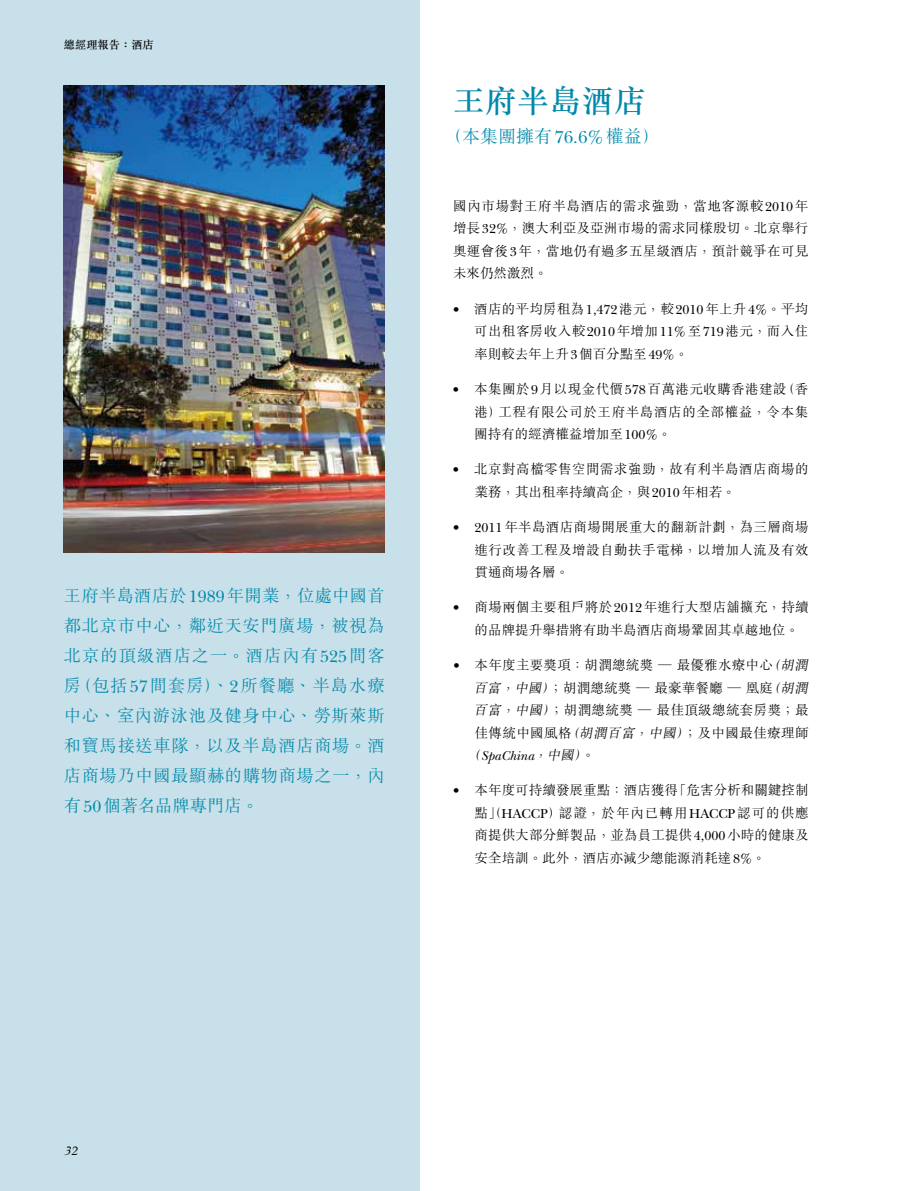
<style>
.page{position:relative;width:915px;height:1191px;background:#fff}
.page>*{position:absolute;margin:0;border:0;box-sizing:border-box;transform-origin:0 0}
.t1{font:500 31.5px "M Sung HK";letter-spacing:.02em;color:#0089aa}
.t2{font:300 18px "M Sung HK";color:#0089aa}
.t3{font:300 17.25px/30px "M Sung HK";letter-spacing:.035em;color:#0089aa;text-align:justify}
.t4{font:300 13.5px/22.5px "M Sung HK";letter-spacing:.02em;color:#000;text-align:justify}
.t5{font:300 13.5px/22.5px "M Sung HK";color:#000}
.t6{font:italic 13.5px "New Baskerville Std";color:#000}
.t7{font:italic 12.75px "New Baskerville Std";color:#000}
.t8{font:500 11.25px "M Sung HK";color:#000}
.s1{font-family:"New Baskerville Std";font-weight:400}
.s2{font-style:italic}
.s3{font-family:"M Sung HK";font-weight:300}
.s4{font-family:"M Sung HK";font-weight:300;font-style:normal}
</style>
<div class="page">
<div style="left:0;top:0;width:419px;height:1191px;background:#c7e0ea"></div>
<img style="left:64px;top:85px;width:320px;height:468px">
<p class="t8" style="left:64px;top:37px;width:91px">總經理報告：酒店</p>
<p class="t3" style="left:64px;top:580px;width:322px">王府半島酒店於<span class="s1">1989</span>年開業，位處中國首都北京市中心，鄰近天安門廣場，被視為北京的頂級酒店之一。酒店內有<span class="s1">525</span>間客房（包括<span class="s1">57</span>間套房）、<span class="s1">2</span>所餐廳、半島水療中心、室內游泳池及健身中心、勞斯萊斯和寶馬接送車隊，以及半島酒店商場。酒店商場乃中國最顯赫的購物商場之一，內有<span class="s1">50</span>個著名品牌專門店。</p>
<h1 class="t1" style="left:453px;top:80px;width:194px">王府半島酒店</h1>
<h2 class="t2" style="left:444px;top:124px;width:217px">（本集團擁有<span class="s1">76.6%</span>權益）</h2>
<p class="t4" style="left:453px;top:194px;width:357px">國內市場對王府半島酒店的需求強勁，當地客源較<span class="s1">2010</span>年增長<span class="s1">32%</span>，澳大利亞及亞洲市場的需求同樣殷切。北京舉行奧運會後<span class="s1">3</span>年，當地仍有過多五星級酒店，預計競爭在可見未來仍然激烈。</p>
<p class="t4" style="left:474px;top:297px;width:335px;text-indent:-21px"><span class="s1">•</span> 酒店的平均房租為<span class="s1">1,472</span>港元，較<span class="s1">2010</span>年上升<span class="s1">4%</span>。平均可出租客房收入較<span class="s1">2010</span>年增加<span class="s1">11%</span>至<span class="s1">719</span>港元，而入住率則較去年上升<span class="s1">3</span>個百分點至<span class="s1">49%</span>。</p>
<p class="t4" style="left:474px;top:377px;width:335px;text-indent:-21px"><span class="s1">•</span> 本集團於<span class="s1">9</span>月以現金代價<span class="s1">578</span>百萬港元收購香港建設（香港）工程有限公司於王府半島酒店的全部權益，令本集團持有的經濟權益增加至<span class="s1">100%</span>。</p>
<p class="t4" style="left:474px;top:457px;width:335px;text-indent:-22px"><span class="s1">•</span> 北京對高檔零售空間需求強勁，故有利半島酒店商場的業務，其出租率持續高企，與<span class="s1">2010</span>年相若。</p>
<p class="t4" style="left:474px;top:515px;width:335px;text-indent:-21px"><span class="s1">• 2011</span>年半島酒店商場開展重大的翻新計劃，為三層商場進行改善工程及增設自動扶手電梯，以增加人流及有效貫通商場各層。</p>
<p class="t5" style="left:474px;top:595px;width:335px;text-indent:-21px"><span class="s1">•</span> 商場兩個主要租戶將於<span class="s1">2012</span>年進行大型店舖擴充，持續的品牌提升舉措將有助半島酒店商場鞏固其卓越地位。</p>
<p class="t4" style="left:473px;top:653px;width:338px;text-align:left;text-indent:-20px"><span class="s1">•</span> 本年度主要獎項：胡潤總統獎 — 最優雅水療中心<span class="s2">（胡潤百富，中國）</span>；胡潤總統獎 — 最豪華餐廳 — 凰庭<span class="s2">（胡潤百富，中國）</span>；胡潤總統獎 — 最佳頂級總統套房獎；最佳傳統中國風格<span class="s2">（胡潤百富，中國）</span>；及中國最佳療理師</p>
<p class="t6" style="left:466px;top:748px;width:130px"><span class="s3">（</span>SpaChina<span class="s3">，中國）</span><span class="s4">。</span></p>
<p class="t4" style="left:474px;top:778px;width:335px;text-indent:-21px"><span class="s1">•</span> 本年度可持續發展重點：酒店獲得「危害分析和關鍵控制點」（<span class="s1">HACCP</span>）認證，於年內已轉用<span class="s1">HACCP</span>認可的供應商提供大部分鮮製品，並為員工提供<span class="s1">4,000</span>小時的健康及安全培訓。此外，酒店亦減少總能源消耗達<span class="s1">8%</span>。</p>
<p class="t7" style="left:64px;top:1143px;width:15px">32</p>
</div>
